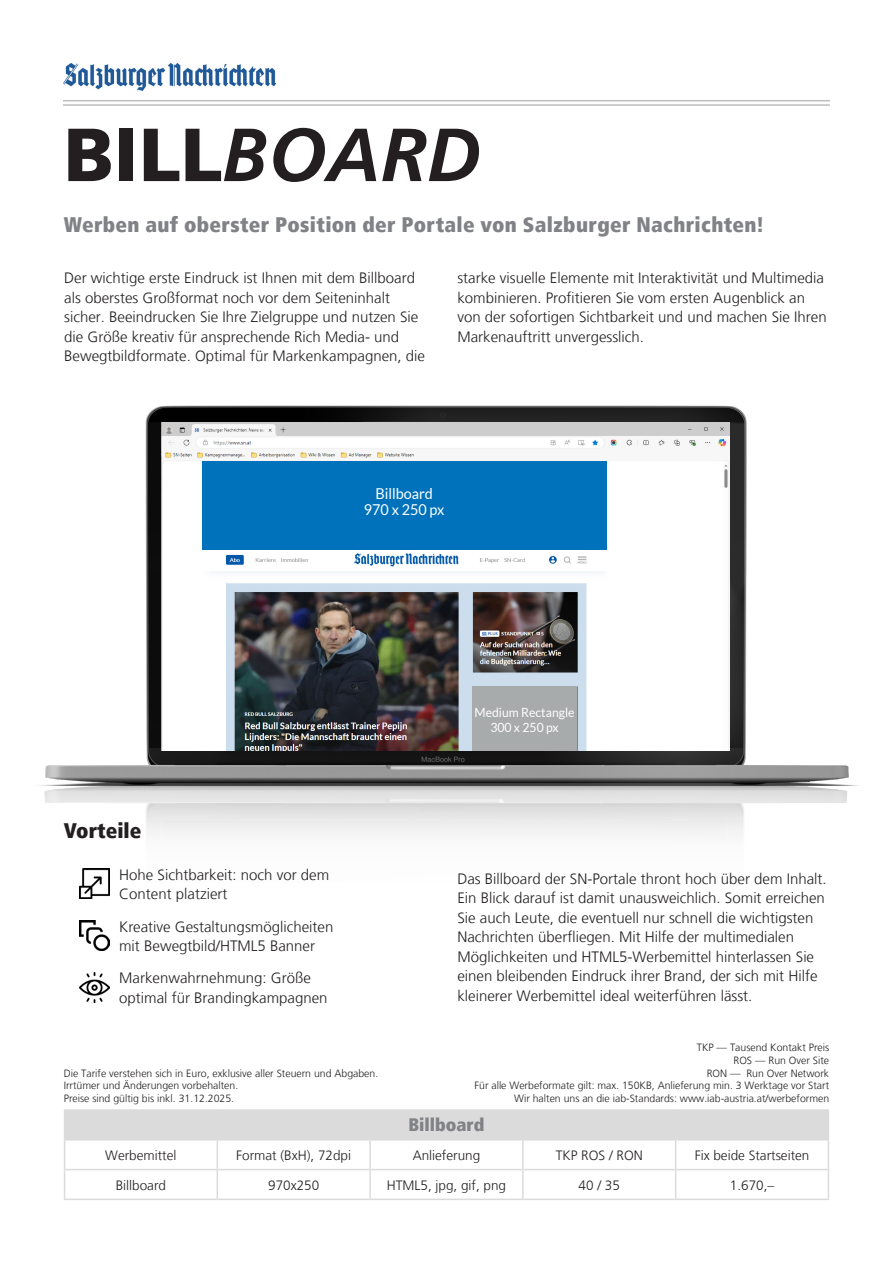
<style>
.page{position:relative;width:893px;height:1263px;background:#fff}
.page>*{position:absolute;margin:0;border:0;box-sizing:border-box;transform-origin:0 0}
.Titel{font:italic 700 75px "Frutiger LT";color:#231f20}
.Unterüberschrift{font:900 condensed 21px "Frutiger LT";letter-spacing:.015em;color:#808285}
.Text{font:900 condensed 21px "Frutiger LT";color:#231f20}
.Tabelleninhalt{font:900 condensed 18px "Frutiger LT";color:#808285}
.Text-2{font:300 15px/19.5px "Frutiger LT";color:#231f20}
.Tabelleninhalt-2{font:300 15px "Frutiger LT";color:#231f20}
.Zwischenüberschriften{font:300 15px "Frutiger LT";color:#231f20}
.Tabellenüberschrift{font:300 15px "Frutiger LT";color:#231f20}
.Tabelleninhalt-3{font:15px/16.5px "Lato";color:#fff;text-align:center;scale:.96 1}
.Anmerkungen{font:300 13.5px "Frutiger LT";color:#231f20}
.Tabelleninhalt-4{font:300 13.5px "Frutiger LT";color:#231f20}
.Tabelleninhalt-5{font:12.75px "Lato";color:#fff;scale:.96 1}
.Zwischenüberschriften-2{font:300 10.5px "Frutiger LT";color:#231f20}
.Anmerkungen-2{font:300 10.5px "Frutiger LT";color:#231f20}
.s1{font-weight:900;font-style:normal}
</style>
<div class="page">
<img style="left:64px;top:64px;width:212px;height:27px">
<hr style="left:64px;top:100px;width:765px;height:1px;background:#bfbfbf">
<hr style="left:64px;top:104px;width:765px;height:2px;background:#bfbfbf">
<img style="left:80px;top:883px;width:30px;height:16px">
<img style="left:80px;top:920px;width:30px;height:30px">
<img style="left:80px;top:972px;width:30px;height:30px">
<img style="left:39px;top:405px;width:820px;height:478px">
<img style="left:161px;top:422px;width:569px;height:328px">
<div style="left:202px;top:461px;width:404px;height:88px;background:#0072bc"></div>
<div style="left:472px;top:686px;width:105px;height:64px;background:#a8abab"></div>
<div style="left:607px;top:461px;width:111px;height:214px;background:#fff"></div>
<div style="left:65px;top:1110px;width:763px;height:30px;background:#dbdbdb"></div>
<hr style="left:64px;top:1109px;width:153px;height:2px;background:#dbdbdb">
<hr style="left:217px;top:1109px;width:153px;height:2px;background:#dbdbdb">
<hr style="left:370px;top:1109px;width:153px;height:2px;background:#dbdbdb">
<hr style="left:523px;top:1109px;width:153px;height:2px;background:#dbdbdb">
<hr style="left:676px;top:1109px;width:153px;height:2px;background:#dbdbdb">
<hr style="left:64px;top:1169px;width:153px;height:1px;background:#dbdbdb">
<svg style="left:64px;top:1111px;width:1px;height:87px"></svg>
<hr style="left:217px;top:1169px;width:153px;height:1px;background:#dbdbdb">
<hr style="left:370px;top:1169px;width:153px;height:1px;background:#dbdbdb">
<hr style="left:523px;top:1169px;width:153px;height:1px;background:#dbdbdb">
<hr style="left:676px;top:1169px;width:153px;height:1px;background:#dbdbdb">
<svg style="left:828px;top:1111px;width:1px;height:87px"></svg>
<hr style="left:64px;top:1198px;width:153px;height:2px;background:#dbdbdb">
<hr style="left:217px;top:1198px;width:153px;height:2px;background:#dbdbdb">
<hr style="left:370px;top:1198px;width:153px;height:2px;background:#dbdbdb">
<hr style="left:523px;top:1198px;width:153px;height:2px;background:#dbdbdb">
<hr style="left:676px;top:1198px;width:153px;height:2px;background:#dbdbdb">
<hr style="left:369px;top:1140px;width:2px;height:29px;background:#dbdbdb">
<svg style="left:217px;top:1140px;width:1px;height:58px"></svg>
<hr style="left:369px;top:1170px;width:2px;height:28px;background:#dbdbdb">
<hr style="left:522px;top:1140px;width:2px;height:29px;background:#dbdbdb">
<hr style="left:522px;top:1170px;width:2px;height:28px;background:#dbdbdb">
<svg style="left:675px;top:1140px;width:1px;height:58px"></svg>
<p class="Titel" style="left:64px;top:111px;width:418px"><span class="s1">BILL</span>BOARD</p>
<p class="Unterüberschrift" style="left:64px;top:211px;width:702px">Werben auf oberster Position der Portale von Salzburger Nachrichten!</p>
<p class="Text-2" style="left:64px;top:268px;width:362px">Der wichtige erste Eindruck ist Ihnen mit dem Billboard als oberstes Großformat noch vor dem Seiteninhalt sicher. Beeindrucken Sie Ihre Zielgruppe und nutzen Sie die Größe kreativ für ansprechende Rich Media- und Bewegtbildformate. Optimal für Markenkampagnen, die</p>
<p class="Text-2" style="left:457px;top:268px;width:371px">starke visuelle Elemente mit Interaktivität und Multimedia kombinieren. Profitieren Sie vom ersten Augenblick an von der sofortigen Sichtbarkeit und und machen Sie Ihren Markenauftritt unvergesslich.</p>
<p class="Tabelleninhalt-3" style="left:364px;top:485px;width:85px">Billboard<br>970 x 250 px</p>
<p class="Text" style="left:64px;top:818px;width:79px">Vorteile</p>
<p class="Tabellenüberschrift" style="left:119px;top:866px;width:212px">Hohe Sichtbarkeit: noch vor dem</p>
<p class="Tabelleninhalt-2" style="left:119px;top:886px;width:110px">Content platziert</p>
<p class="Tabelleninhalt-2" style="left:119px;top:918px;width:216px">Kreative Gestaltungsmöglicheiten</p>
<p class="Tabelleninhalt-2" style="left:119px;top:937px;width:197px">mit Bewegtbild/HTML5 Banner</p>
<p class="Tabelleninhalt-2" style="left:119px;top:970px;width:193px">Markenwahrnehmung: Größe</p>
<p class="Tabelleninhalt-2" style="left:119px;top:989px;width:210px">optimal für Brandingkampagnen</p>
<p class="Zwischenüberschriften-2" style="left:64px;top:1067px;width:316px">Die Tarife verstehen sich in Euro, exklusive aller Steuern und Abgaben.</p>
<p class="Zwischenüberschriften-2" style="left:64px;top:1080px;width:176px">Irrtümer und Änderungen vorbehalten.</p>
<p class="Zwischenüberschriften-2" style="left:64px;top:1092px;width:172px">Preise sind gültig bis inkl. 31.12.2025.</p>
<p class="Tabelleninhalt-5" style="left:474px;top:705px;width:106px">Medium Rectangle</p>
<p class="Tabelleninhalt-5" style="left:490px;top:720px;width:73px">300 x 250 px</p>
<p class="Text-2" style="left:457px;top:869px;width:371px">Das Billboard der SN-Portale thront hoch über dem Inhalt.<br>Ein Blick darauf ist damit unausweichlich. Somit erreichen</p>
<p class="Text-2" style="left:457px;top:908px;width:358px">Sie auch Leute, die eventuell nur schnell die wichtigsten<br>Nachrichten überfliegen. Mit Hilfe der multimedialen<br>Möglichkeiten und HTML5-Werbemittel hinterlassen Sie</p>
<p class="Zwischenüberschriften" style="left:457px;top:968px;width:362px">einen bleibenden Eindruck ihrer Brand, der sich mit Hilfe</p>
<p class="Text-2" style="left:457px;top:986px;width:296px">kleinerer Werbemittel ideal weiterführen lässt.</p>
<p class="Anmerkungen-2" style="left:697px;top:1042px;width:134px">TKP — Tausend Kontakt Preis</p>
<p class="Zwischenüberschriften-2" style="left:733px;top:1054px;width:97px">ROS — Run Over Site</p>
<p class="Zwischenüberschriften-2" style="left:707px;top:1067px;width:124px">RON — Run Over Network</p>
<p class="Zwischenüberschriften-2" style="left:474px;top:1080px;width:356px">Für alle Werbeformate gilt: max. 150KB, Anlieferung min. 3 Werktage vor Start</p>
<p class="Zwischenüberschriften-2" style="left:514px;top:1092px;width:317px">Wir halten uns an die iab-Standards: www.iab-austria.at/werbeformen</p>
<p class="Tabelleninhalt" style="left:409px;top:1114px;width:77px">Billboard</p>
<p class="Tabelleninhalt-4" style="left:105px;top:1148px;width:73px">Werbemittel</p>
<p class="Anmerkungen" style="left:236px;top:1148px;width:116px">Format (BxH), 72dpi</p>
<p class="Anmerkungen" style="left:413px;top:1148px;width:69px">Anlieferung</p>
<p class="Anmerkungen" style="left:556px;top:1148px;width:89px">TKP ROS / RON</p>
<p class="Anmerkungen" style="left:695px;top:1148px;width:116px">Fix beide Startseiten</p>
<p class="Anmerkungen" style="left:116px;top:1178px;width:52px">Billboard</p>
<p class="Anmerkungen" style="left:268px;top:1178px;width:53px">970x250</p>
<p class="Anmerkungen" style="left:387px;top:1178px;width:121px">HTML5, jpg, gif, png</p>
<p class="Anmerkungen" style="left:579px;top:1178px;width:43px">40 / 35</p>
<p class="Anmerkungen" style="left:730px;top:1178px;width:46px">1.670,–</p>
</div>
